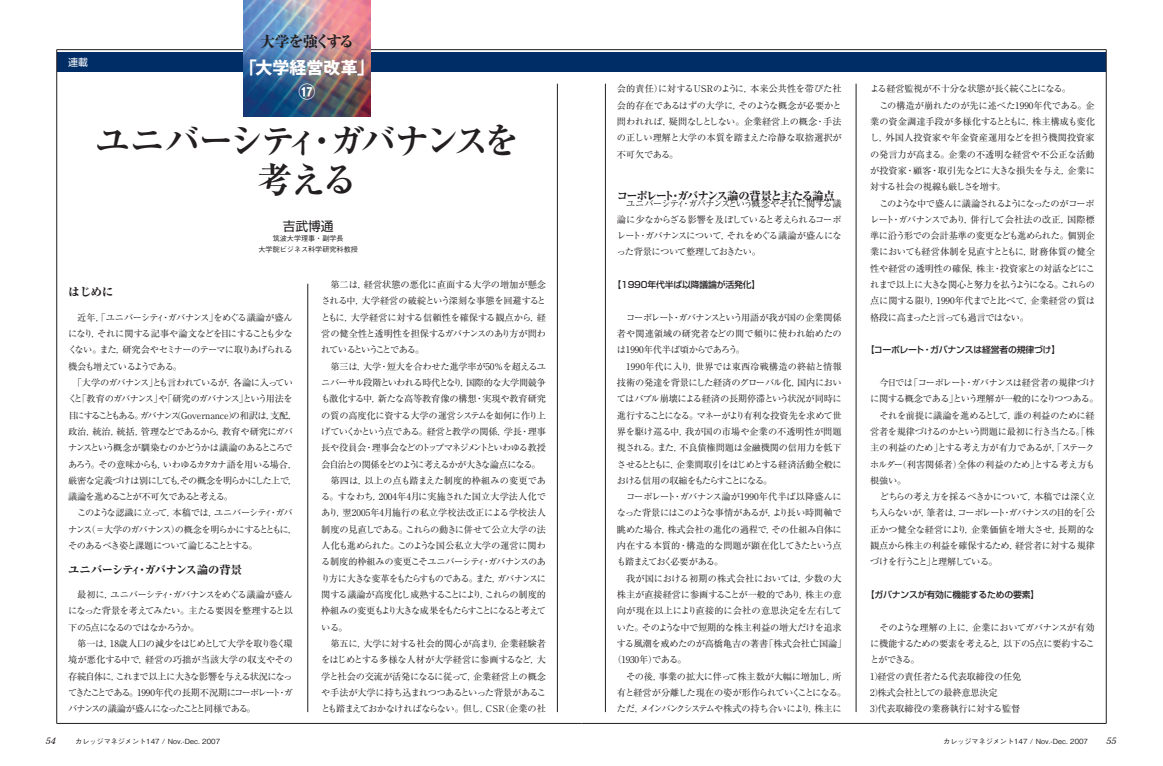
<style>
.page{position:relative;width:1163px;height:766px;background:#fff}
.page>*{position:absolute;margin:0;border:0;box-sizing:border-box;transform-origin:0 0}
.ノーマル{font:700 35.4px "Ryumin Pro";letter-spacing:-.11em;color:#231f20}
.ノーマル-2{font:700 17px "Gothic MB101 Pro";color:#fff}
.ノーマル-3{font:800 14.9px "Ryumin Pro";letter-spacing:-.11em;color:#231f20}
.カタ書き{font:12.8px "Shin Go Pro";color:#231f20}
.ノーマル-4{font:800 11.3px "Ryumin Pro";letter-spacing:-.12em;color:#231f20}
.ノーマル-5{font:800 11.3px "Ryumin Pro";letter-spacing:-.02em;color:#231f20}
.ノーマル-6{font:800 11.3px "Ryumin Pro";letter-spacing:-.055em;color:#231f20}
.ノーマル-7{font:9.9px "Shin Go Pro";color:#fff}
._3段本文{font:9.2px/16.3px "Ryumin Pro";letter-spacing:-.04em;color:#231f20;text-align:justify}
._3段本文-2{font:9.2px/16.3px "Ryumin Pro";letter-spacing:-.075em;color:#231f20}
._3段本文-3{font:9.2px "Ryumin Pro";letter-spacing:-.02em;color:#231f20}
._3段本文-4{font:9.2px/16.3px "Ryumin Pro";letter-spacing:-.105em;color:#231f20}
._3段本文-5{font:9.2px "Ryumin Pro";letter-spacing:-.005em;color:#231f20}
._3段本文-6{font:9.2px "Ryumin Pro";letter-spacing:-.015em;color:#231f20}
._3段本文-7{font:9.2px "Ryumin Pro";letter-spacing:.015em;color:#231f20}
._3段本文-8{font:9.2px "Ryumin Pro";letter-spacing:.01em;color:#231f20}
.ノーマル-8{font:italic 9.2px "Century Old Style Std";color:#231f20}
._3段本文-9{font:500 8.9px "Shin Go Pro";letter-spacing:-.02em;color:#231f20}
.ノーマル-9{font:500 7.1px "Gothic BBB Pro";color:#231f20}
.カタ書き-2{font:500 7.1px "Gothic BBB Pro";color:#231f20}
</style>
<div class="page">
<div style="left:57px;top:52px;width:524px;height:20px;background:#002d66"></div>
<hr style="left:57px;top:49px;width:524px;height:1px;background:#231f20">
<hr style="left:57px;top:50px;width:1px;height:673px;background:#231f20">
<hr style="left:57px;top:723px;width:524px;height:1px;background:#231f20">
<div style="left:581px;top:52px;width:525px;height:20px;background:#002d66"></div>
<hr style="left:581px;top:49px;width:525px;height:1px;background:#231f20">
<hr style="left:1105px;top:50px;width:1px;height:673px;background:#231f20">
<hr style="left:581px;top:723px;width:525px;height:1px;background:#231f20">
<hr style="left:307px;top:283px;width:1px;height:428px;background:#231f20">
<hr style="left:855px;top:84px;width:1px;height:627px;background:#231f20">
<hr style="left:557px;top:84px;width:1px;height:627px;background:#231f20">
<hr style="left:605px;top:84px;width:1px;height:627px;background:#231f20">
<img style="left:244px;top:0;width:126px;height:116px">
<p class="ノーマル-7" style="left:68px;top:54px;width:21px">連載</p>
<p class="ノーマル-3" style="left:260px;top:30px;width:96px">大学を強くする</p>
<p class="ノーマル-2" style="left:240px;top:53px;width:135px">「大学経営改革」</p>
<p class="ノーマル-2" style="left:298px;top:78px;width:19px">⑰</p>
<p class="ノーマル" style="left:95px;top:112px;width:425px">ユニバーシティ・ガバナンスを</p>
<p class="ノーマル" style="left:257px;top:152px;width:102px">考える</p>
<p class="カタ書き" style="left:282px;top:215px;width:53px">吉武博通</p>
<p class="カタ書き-2" style="left:273px;top:232px;width:72px">筑波大学理事・副学長</p>
<p class="カタ書き-2" style="left:258px;top:243px;width:101px">大学院ビジネス科学研究科教授</p>
<p class="ノーマル-6" style="left:68px;top:282px;width:47px">はじめに</p>
<p class="_3段本文" style="left:68px;top:308px;width:226px;text-indent:9px">近年，「ユニバーシティ・ガバナンス」をめぐる議論が盛んになり，それに関する記事や論文などを目にすることも少なくない。また，研究会やセミナーのテーマに取りあげられる機会も増えているようである。</p>
<p class="_3段本文-2" style="left:68px;top:373px;width:231px;text-indent:5px">「大学のガバナンス」とも言われているが，各論に入っていくと「教育のガバナンス」や「研究のガバナンス」という用法を目にすることもある。ガバナンス（Governance）の和訳は，支配，政治，統治，統括，管理などであるから，教育や研究にガバナンスという概念が馴染むのかどうかは議論のあるところであろう。その意味からも，いわゆるカタカナ語を用いる場合，厳密な定義づけは別にしても，その概念を明らかにした上で，議論を進めることが不可欠であると考える。</p>
<p class="_3段本文-4" style="left:68px;top:504px;width:231px;text-indent:9px">このような認識に立って，本稿では，ユニバーシティ・ガバナンス（＝大学のガバナンス）の概念を明らかにするとともに，そのあるべき姿と課題について論じることとする。</p>
<p class="ノーマル-5" style="left:68px;top:560px;width:175px">ユニバーシティ・ガバナンス論の背景</p>
<p class="_3段本文" style="left:68px;top:585px;width:226px;text-indent:9px">最初に，ユニバーシティ・ガバナンスをめぐる議論が盛んになった背景を考えてみたい。主たる要因を整理すると以下の5点になるのではなかろうか。</p>
<p class="_3段本文" style="left:68px;top:634px;width:226px;text-indent:9px">第一は，18歳人口の減少をはじめとして大学を取り巻く環境が悪化する中で，経営の巧拙が当該大学の収支やその存続自体に，これまで以上に大きな影響を与える状況になってきたことである。1990年代の長期不況期にコーポレート・ガバナンスの議論が盛んになったことと同様である。</p>
<p class="_3段本文" style="left:321px;top:276px;width:226px;text-indent:9px">第二は，経営状態の悪化に直面する大学の増加が懸念される中，大学経営の破綻という深刻な事態を回避するとともに，大学経営に対する信頼性を確保する観点から，経営の健全性と透明性を担保するガバナンスのあり方が問われているということである。</p>
<p class="_3段本文" style="left:321px;top:357px;width:226px;text-indent:9px">第三は，大学・短大を合わせた進学率が50％を超えるユニバーサル段階といわれる時代となり，国際的な大学間競争も激化する中，新たな高等教育像の構想・実現や教育研究の質の高度化に資する大学の運営システムを如何に作り上げていくかという点である。経営と教学の関係，学長・理事長や役員会・理事会などのトップマネジメントといわゆる教授会自治との関係をどのように考えるかが大きな論点になる。</p>
<p class="_3段本文" style="left:321px;top:471px;width:226px;text-indent:9px">第四は，以上の点も踏まえた制度的枠組みの変更である。すなわち，2004年4月に実施された国立大学法人化であり，翌2005年4月施行の私立学校法改正による学校法人制度の見直しである。これらの動きに併せて公立大学の法人化も進められた。このような国公私立大学の運営に関わる制度的枠組みの変更こそユニバーシティ・ガバナンスのあり方に大きな変革をもたらすものである。また，ガバナンスに関する議論が高度化し成熟することにより，これらの制度的枠組みの変更もより大きな成果をもたらすことになると考えている。</p>
<p class="_3段本文" style="left:321px;top:634px;width:226px;text-indent:9px">第五に，大学に対する社会的関心が高まり，企業経験者をはじめとする多様な人材が大学経営に参画するなど，大学と社会の交流が活発になるに従って，企業経営上の概念や手法が大学に持ち込まれつつあるといった背景があることも踏まえておかなければならない。但し，CSR（企業の社</p>
<p class="_3段本文" style="left:617px;top:80px;width:226px">会的責任）に対するUSRのように，本来公共性を帯びた社会的存在であるはずの大学に，そのような概念が必要かと問われれば，疑問なしとしない。企業経営上の概念・手法の正しい理解と大学の本質を踏まえた冷静な取捨選択が不可欠である。</p>
<p class="ノーマル-4" style="left:617px;top:186px;width:219px">コーポレート・ガバナンス論の背景と主たる論点</p>
<p class="_3段本文" style="left:617px;top:194px;width:226px;text-indent:9px">ユニバーシティ・ガバナンスという概念やそれに関する議論に少なからざる影響を及ぼしていると考えられるコーポレート・ガバナンスについて，それをめぐる議論が盛んになった背景について整理しておきたい。</p>
<p class="_3段本文-9" style="left:612px;top:277px;width:149px">【1990年代半ば以降議論が活発化】</p>
<p class="_3段本文" style="left:617px;top:308px;width:226px;text-indent:9px">コーポレート・ガバナンスという用語が我が国の企業関係者や関連領域の研究者などの間で頻りに使われ始めたのは1990年代半ば頃からであろう。</p>
<p class="_3段本文" style="left:617px;top:357px;width:226px;text-indent:9px">1990年代に入り，世界では東西冷戦構造の終結と情報技術の発達を背景にした経済のグローバル化，国内においてはバブル崩壊による経済の長期停滞という状況が同時に進行することになる。マネーがより有利な投資先を求めて世界を駆け巡る中，我が国の市場や企業の不透明性が問題視される。また，不良債権問題は金融機関の信用力を低下させるとともに，企業間取引をはじめとする経済活動全般における信用の収縮をもたらすことになる。</p>
<p class="_3段本文" style="left:617px;top:488px;width:226px;text-indent:9px">コーポレート・ガバナンス論が1990年代半ば以降盛んになった背景にはこのような事情があるが，より長い時間軸で眺めた場合，株式会社の進化の過程で，その仕組み自体に内在する本質的・構造的な問題が顕在化してきたという点も踏まえておく必要がある。</p>
<p class="_3段本文-8" style="left:626px;top:571px;width:217px">我が国における初期の株式会社においては，少数の大</p>
<p class="_3段本文-5" style="left:617px;top:587px;width:226px">株主が直接経営に参画することが一般的であり，株主の意</p>
<p class="_3段本文-7" style="left:617px;top:603px;width:226px">向が現在以上により直接的に会社の意思決定を左右して</p>
<p class="_3段本文-3" style="left:617px;top:619px;width:226px">いた。そのような中で短期的な株主利益の増大だけを追求</p>
<p class="_3段本文-6" style="left:617px;top:636px;width:231px">する風潮を戒めたのが高橋亀吉の著書「株式会社亡国論」</p>
<p class="_3段本文-3" style="left:612px;top:652px;width:76px">（1930年）である。</p>
<p class="_3段本文" style="left:617px;top:667px;width:231px;text-align:center">その後，事業の拡大に伴って株主数が大幅に増加し，所<br>有と経営が分離した現在の姿が形作られていくことになる。ただ，メインバンクシステムや株式の持ち合いにより，株主に</p>
<p class="_3段本文" style="left:870px;top:80px;width:202px">よる経営監視が不十分な状態が長く続くことになる。</p>
<p class="_3段本文" style="left:870px;top:96px;width:226px;text-indent:9px">この構造が崩れたのが先に述べた1990年代である。企業の資金調達手段が多様化するとともに，株主構成も変化し，外国人投資家や年金資産運用などを担う機関投資家の発言力が高まる。企業の不透明な経営や不公正な活動が投資家・顧客・取引先などに大きな損失を与え，企業に対する社会の視線も厳しさを増す。</p>
<p class="_3段本文" style="left:870px;top:194px;width:226px;text-indent:9px">このような中で盛んに議論されるようになったのがコーポレート・ガバナンスであり，併行して会社法の改正，国際標準に沿う形での会計基準の変更なども進められた。個別企業においても経営体制を見直すとともに，財務体質の健全性や経営の透明性の確保，株主・投資家との対話などにこれまで以上に大きな関心と努力を払うようになる。これらの点に関する限り，1990年代までと比べて，企業経営の質は格段に高まったと言っても過言ではない。</p>
<p class="_3段本文-9" style="left:865px;top:342px;width:196px">【コーポレート・ガバナンスは経営者の規律づけ】</p>
<p class="_3段本文" style="left:870px;top:373px;width:230px;text-indent:9px">今日では「コーポレート・ガバナンスは経営者の規律づけに関する概念である」という理解が一般的になりつつある。</p>
<p class="_3段本文" style="left:870px;top:406px;width:226px;text-indent:9px">それを前提に議論を進めるとして，誰の利益のために経営者を規律づけるのかという問題に最初に行き当たる。「株主の利益のため」とする考え方が有力であるが，「ステークホルダー（利害関係者）全体の利益のため」とする考え方も根強い。</p>
<p class="_3段本文" style="left:870px;top:488px;width:226px;text-indent:9px">どちらの考え方を採るべきかについて，本稿では深く立ち入らないが，筆者は，コーポレート・ガバナンスの目的を「公正かつ健全な経営により，企業価値を増大させ，長期的な観点から株主の利益を確保するため，経営者に対する規律づけを行うこと」と理解している。</p>
<p class="_3段本文-9" style="left:865px;top:587px;width:175px">【ガバナンスが有効に機能するための要素】</p>
<p class="_3段本文" style="left:870px;top:618px;width:226px;text-indent:9px">そのような理解の上に，企業においてガバナンスが有効に機能するための要素を考えると，以下の5点に要約することができる。</p>
<p class="_3段本文-3" style="left:870px;top:668px;width:153px">1）経営の責任者たる代表取締役の任免</p>
<p class="_3段本文-3" style="left:870px;top:685px;width:129px">2）株式会社としての最終意思決定</p>
<p class="_3段本文-3" style="left:870px;top:701px;width:152px">3）代表取締役の業務執行に対する監督</p>
<p class="ノーマル-8" style="left:46px;top:734px;width:11px">54</p>
<p class="ノーマル-9" style="left:75px;top:735px;width:146px">カレッジマネジメント147 / Nov.-Dec. 2007</p>
<p class="ノーマル-9" style="left:943px;top:735px;width:146px">カレッジマネジメント147 / Nov.-Dec. 2007</p>
<p class="ノーマル-8" style="left:1106px;top:734px;width:11px">55</p>
</div>
